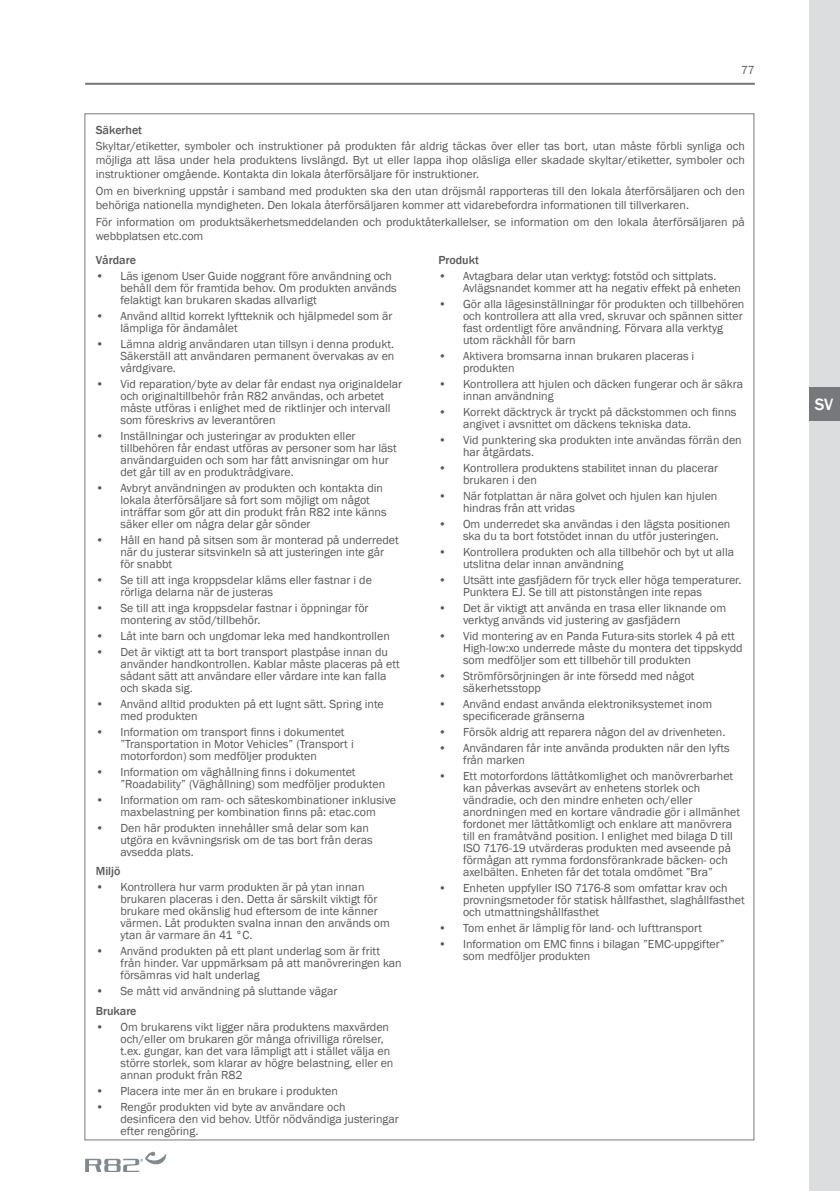
<style>
.page{position:relative;width:840px;height:1191px;background:#fff}
.page>*{position:absolute;margin:0;border:0;box-sizing:border-box;transform-origin:0 0}
.t1{font:500 16.8px "Franklin Gothic";color:#fff}
.t2{font:12px/12px "Franklin Gothic";color:#57585a}
.t3{font:500 12px "Franklin Gothic";color:#57585a}
</style>
<div class="page">
<hr style="left:85px;top:83px;width:669px;height:2px;background:#76787b">
<svg style="left:85px;top:1151px;width:81px;height:21px"></svg>
<div style="left:808px;top:0;width:31px;height:1191px;background:#dcdddf"></div>
<div style="left:808px;top:387px;width:31px;height:34px;background:#76787b"></div>
<p class="t2" style="left:740px;top:64px;width:15px">77</p>
<p class="t3" style="left:96px;top:122px;width:48px">Säkerhet</p>
<p class="t2" style="left:96px;top:140px;width:650px;line-height:14px;text-align:justify">Skyltar/etiketter, symboler och instruktioner på produkten får aldrig täckas över eller tas bort, utan måste förbli synliga och möjliga att läsa under hela produktens livslängd. Byt ut eller lappa ihop oläsliga eller skadade skyltar/etiketter, symboler och instruktioner omgående. Kontakta din lokala återförsäljare för instruktioner.</p>
<p class="t2" style="left:96px;top:184px;width:650px;line-height:14px">Om en biverkning uppstår i samband med produkten ska den utan dröjsmål rapporteras till den lokala återförsäljaren och den behöriga nationella myndigheten. Den lokala återförsäljaren kommer att vidarebefordra informationen till tillverkaren.</p>
<p class="t2" style="left:96px;top:215px;width:650px;line-height:14px">För information om produktsäkerhetsmeddelanden och produktåterkallelser, se information om den lokala återförsäljaren på webbplatsen etc.com</p>
<p class="t3" style="left:96px;top:252px;width:42px">Vårdare</p>
<p class="t2" style="left:120px;top:270px;width:278px;text-indent:-25px">• Läs igenom User Guide noggrant före användning och behåll dem för framtida behov. Om produkten används felaktigt kan brukaren skadas allvarligt</p>
<p class="t2" style="left:120px;top:310px;width:273px;text-indent:-25px">• Använd alltid korrekt lyftteknik och hjälpmedel som är lämpliga för ändamålet</p>
<p class="t2" style="left:120px;top:338px;width:275px;text-align:justify;text-indent:-25px">• Lämna aldrig användaren utan tillsyn i denna produkt.<br>Säkerställ att användaren permanent övervakas av en vårdgivare.</p>
<p class="t2" style="left:120px;top:378px;width:283px;text-indent:-25px">• Vid reparation/byte av delar får endast nya originaldelar och originaltillbehör från R82 användas, och arbetet måste utföras i enlighet med de riktlinjer och intervall som föreskrivs av leverantören</p>
<p class="t2" style="left:120px;top:430px;width:278px;text-indent:-25px">• Inställningar och justeringar av produkten eller tillbehören får endast utföras av personer som har läst användarguiden och som har fått anvisningar om hur det går till av en produktrådgivare.</p>
<p class="t2" style="left:120px;top:482px;width:267px;text-indent:-25px">• Avbryt användningen av produkten och kontakta din lokala återförsäljare så fort som möjligt om något inträffar som gör att din produkt från R82 inte känns säker eller om några delar går sönder</p>
<p class="t2" style="left:120px;top:534px;width:280px;text-indent:-25px">• Håll en hand på sitsen som är monterad på underredet när du justerar sitsvinkeln så att justeringen inte går för snabbt</p>
<p class="t2" style="left:120px;top:574px;width:253px;text-indent:-25px">• Se till att inga kroppsdelar kläms eller fastnar i de rörliga delarna när de justeras</p>
<p class="t2" style="left:120px;top:602px;width:249px;text-indent:-25px">• Se till att inga kroppsdelar fastnar i öppningar för montering av stöd/tillbehör.</p>
<p class="t2" style="left:96px;top:630px;width:295px">• Låt inte barn och ungdomar leka med handkontrollen</p>
<p class="t2" style="left:120px;top:646px;width:281px;text-indent:-25px">• Det är viktigt att ta bort transport plastpåse innan du använder handkontrollen. Kablar måste placeras på ett sådant sätt att användare eller vårdare inte kan falla och skada sig.</p>
<p class="t2" style="left:120px;top:698px;width:265px;text-indent:-25px">• Använd alltid produkten på ett lugnt sätt. Spring inte med produkten</p>
<p class="t2" style="left:120px;top:726px;width:235px;text-indent:-25px">• Information om transport finns i dokumentet ”Transportation in Motor Vehicles” (Transport i motorfordon) som medföljer produkten</p>
<p class="t2" style="left:120px;top:766px;width:266px;text-indent:-25px">• Information om väghållning finns i dokumentet ”Roadability” (Väghållning) som medföljer produkten</p>
<p class="t2" style="left:96px;top:794px;width:302px;text-align:center">• Information om ram- och säteskombinationer inklusive maxbelastning per kombination finns på: etac.com</p>
<p class="t2" style="left:120px;top:822px;width:254px;text-indent:-25px">• Den här produkten innehåller små delar som kan utgöra en kvävningsrisk om de tas bort från deras avsedda plats.</p>
<p class="t3" style="left:96px;top:864px;width:26px">Miljö</p>
<p class="t2" style="left:120px;top:881px;width:271px;text-indent:-25px">• Kontrollera hur varm produkten är på ytan innan brukaren placeras i den. Detta är särskilt viktigt för brukare med okänslig hud eftersom de inte känner värmen. Låt produkten svalna innan den används om ytan är varmare än 41 °C.</p>
<p class="t2" style="left:120px;top:945px;width:283px;text-indent:-25px">• Använd produkten på ett plant underlag som är fritt från hinder. Var uppmärksam på att manövreringen kan försämras vid halt underlag</p>
<p class="t2" style="left:96px;top:985px;width:243px">• Se mått vid användning på sluttande vägar</p>
<p class="t3" style="left:96px;top:1003px;width:42px">Brukare</p>
<p class="t2" style="left:120px;top:1021px;width:274px;text-indent:-25px">• Om brukarens vikt ligger nära produktens maxvärden och/eller om brukaren gör många ofrivilliga rörelser, t.ex. gungar, kan det vara lämpligt att i stället välja en större storlek, som klarar av högre belastning, eller en annan produkt från R82</p>
<p class="t2" style="left:96px;top:1085px;width:243px">• Placera inte mer än en brukare i produkten</p>
<p class="t2" style="left:120px;top:1101px;width:280px;text-indent:-25px">• Rengör produkten vid byte av användare och desinficera den vid behov. Utför nödvändiga justeringar efter rengöring.</p>
<p class="t3" style="left:438px;top:252px;width:42px">Produkt</p>
<p class="t2" style="left:463px;top:270px;width:279px;text-indent:-25px">• Avtagbara delar utan verktyg: fotstöd och sittplats.<br>Avlägsnandet kommer att ha negativ effekt på enheten</p>
<p class="t2" style="left:463px;top:298px;width:283px;text-indent:-25px">• Gör alla lägesinställningar för produkten och tillbehören och kontrollera att alla vred, skruvar och spännen sitter fast ordentligt före användning. Förvara alla verktyg utom räckhåll för barn</p>
<p class="t2" style="left:463px;top:350px;width:233px;text-indent:-25px">• Aktivera bromsarna innan brukaren placeras i produkten</p>
<p class="t2" style="left:463px;top:378px;width:281px;text-indent:-25px">• Kontrollera att hjulen och däcken fungerar och är säkra innan användning</p>
<p class="t2" style="left:463px;top:406px;width:275px;text-indent:-25px">• Korrekt däcktryck är tryckt på däckstommen och finns angivet i avsnittet om däckens tekniska data.</p>
<p class="t2" style="left:463px;top:434px;width:280px;text-indent:-25px">• Vid punktering ska produkten inte användas förrän den har åtgärdats.</p>
<p class="t2" style="left:463px;top:462px;width:256px;text-indent:-25px">• Kontrollera produktens stabilitet innan du placerar brukaren i den</p>
<p class="t2" style="left:463px;top:490px;width:256px;text-indent:-25px">• När fotplattan är nära golvet och hjulen kan hjulen hindras från att vridas</p>
<p class="t2" style="left:463px;top:518px;width:269px;text-indent:-25px">• Om underredet ska användas i den lägsta positionen ska du ta bort fotstödet innan du utför justeringen.</p>
<p class="t2" style="left:463px;top:546px;width:272px;text-indent:-25px">• Kontrollera produkten och alla tillbehör och byt ut alla utslitna delar innan användning</p>
<p class="t2" style="left:463px;top:574px;width:280px;text-indent:-25px">• Utsätt inte gasfjädern för tryck eller höga temperaturer.<br>Punktera EJ. Se till att pistonstången inte repas</p>
<p class="t2" style="left:463px;top:602px;width:264px;text-indent:-25px">• Det är viktigt att använda en trasa eller liknande om verktyg används vid justering av gasfjädern</p>
<p class="t2" style="left:463px;top:630px;width:281px;text-indent:-25px">• Vid montering av en Panda Futura-sits storlek 4 på ett<br>High-low:xo underrede måste du montera det tippskydd som medföljer som ett tillbehör till produkten</p>
<p class="t2" style="left:463px;top:670px;width:233px;text-indent:-25px">• Strömförsörjningen är inte försedd med något säkerhetsstopp</p>
<p class="t2" style="left:463px;top:698px;width:250px;text-indent:-25px">• Använd endast använda elektroniksystemet inom specificerade gränserna</p>
<p class="t2" style="left:438px;top:726px;width:288px">• Försök aldrig att reparera någon del av drivenheten.</p>
<p class="t2" style="left:463px;top:742px;width:268px;text-indent:-25px">• Användaren får inte använda produkten när den lyfts från marken</p>
<p class="t2" style="left:463px;top:770px;width:278px;text-indent:-25px">• Ett motorfordons lättåtkomlighet och manövrerbarhet kan påverkas avsevärt av enhetens storlek och vändradie, och den mindre enheten och/eller anordningen med en kortare vändradie gör i allmänhet fordonet mer lättåtkomligt och enklare att manövrera till en framåtvänd position. I enlighet med bilaga D till ISO 7176-19 utvärderas produkten med avseende på förmågan att rymma fordonsförankrade bäcken- och axelbälten. Enheten får det totala omdömet ”Bra”</p>
<p class="t2" style="left:463px;top:882px;width:283px;text-indent:-25px">• Enheten uppfyller ISO 7176-8 som omfattar krav och provningsmetoder för statisk hållfasthet, slaghållfasthet och utmattningshållfasthet</p>
<p class="t2" style="left:438px;top:922px;width:265px">• Tom enhet är lämplig för land- och lufttransport</p>
<p class="t2" style="left:463px;top:937px;width:263px;text-indent:-25px">• Information om EMC finns i bilagan ”EMC-uppgifter” som medföljer produkten</p>
<h1 class="t1" style="left:814px;top:394px;width:20px">SV</h1>
</div>
